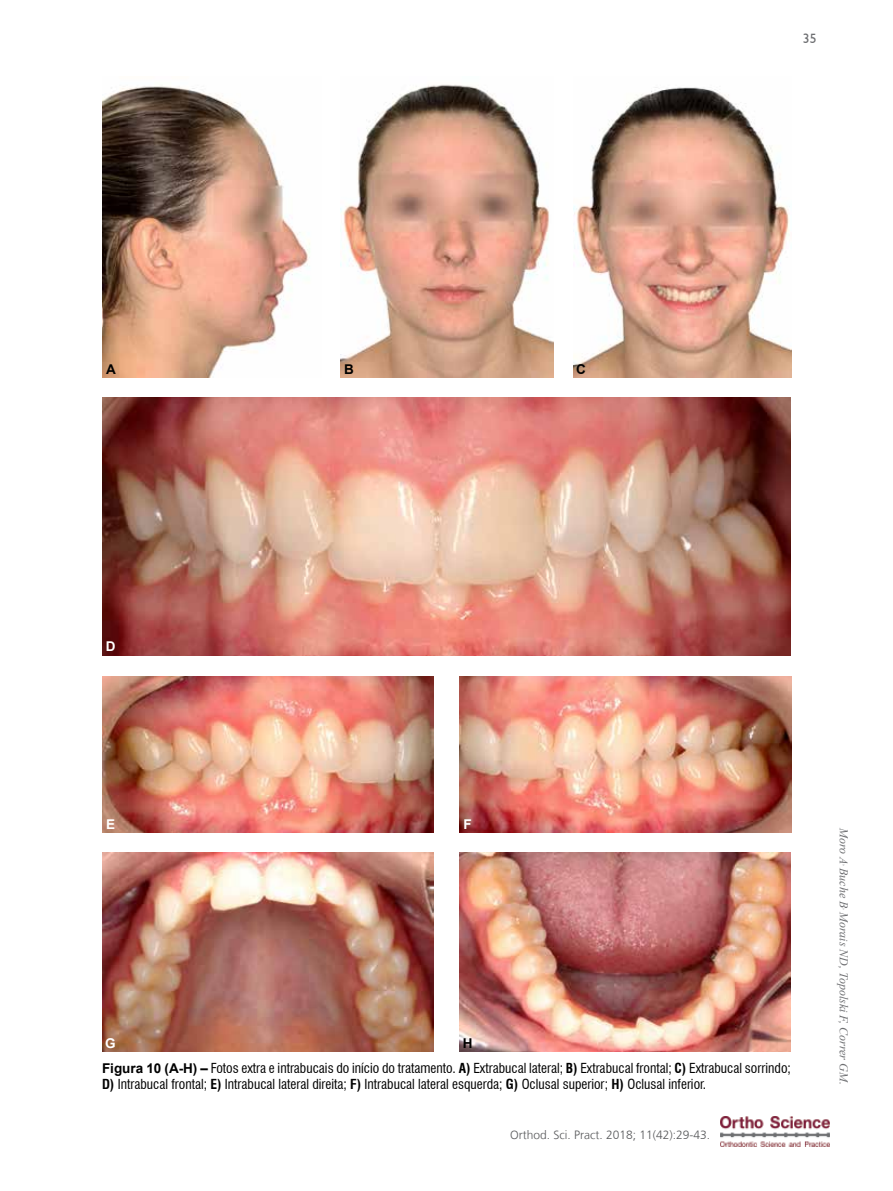
<style>
.page{position:relative;width:893px;height:1191px;background:#fff}
.page>*{position:absolute;margin:0;border:0;box-sizing:border-box;transform-origin:0 0}
.t1{font:condensed 13.5px/16.2px "Swiss 721 BT";color:#000}
.t2{font:700 13.5px "Arial";color:#fff}
.t3{font:700 13.5px "Arial";color:#000}
.t4{font:13.5px "Humanist 521 BT";color:#6d6e71}
.t5{font:italic 12px "Times New Roman";color:#6d6e71}
.t6{font:300 12px "Frutiger LT";color:#58595b}
.t7{font:7.05px "Times New Roman";color:#6d6e71}
.s1{font-family:"Arial";font-weight:700;font-stretch:normal}
.s2{font-weight:700}
</style>
<div class="page">
<img style="left:721px;top:1116px;width:108px;height:30px">
<img style="left:102px;top:676px;width:332px;height:156px">
<img style="left:102px;top:397px;width:689px;height:258px">
<img style="left:459px;top:676px;width:332px;height:156px">
<img style="left:102px;top:853px;width:332px;height:198px">
<img style="left:459px;top:853px;width:332px;height:198px">
<img style="left:102px;top:85px;width:208px;height:293px">
<img style="left:340px;top:84px;width:213px;height:294px">
<img style="left:573px;top:87px;width:218px;height:291px">
<p class="t4" style="left:803px;top:30px;width:15px">35</p>
<p class="t3" style="left:106px;top:360px;width:11px">A</p>
<p class="t3" style="left:344px;top:360px;width:11px">B</p>
<p class="t3" style="left:576px;top:360px;width:11px">C</p>
<p class="t2" style="left:106px;top:637px;width:11px">D</p>
<p class="t2" style="left:106px;top:815px;width:11px">E</p>
<p class="t2" style="left:105px;top:1034px;width:12px">G</p>
<p class="t2" style="left:464px;top:815px;width:10px">F</p>
<p class="t3" style="left:463px;top:1034px;width:11px">H</p>
<p class="t1" style="left:102px;top:1059px;width:690px"><span class="s1">Figura 10 (A-H) –</span> Fotos extra e intrabucais do início do tratamento. <span class="s2">A)</span> Extrabucal lateral; <span class="s2">B)</span> Extrabucal frontal; <span class="s2">C)</span> Extrabucal sorrindo;<br><span class="s2">D)</span> Intrabucal frontal; <span class="s2">E)</span> Intrabucal lateral direita; <span class="s2">F)</span> Intrabucal lateral esquerda; <span class="s2">G)</span> Oclusal superior; <span class="s2">H)</span> Oclusal inferior.</p>
<p class="t6" style="left:510px;top:1127px;width:202px">Orthod. Sci. Pract. 2018; 11(42):29-43.</p>
<p class="t5" style="left:852px;top:828px;width:258px;rotate:90deg">Moro A Buche B Morais ND, Topolski F, Correr GM.</p>
<p class="t7" style="left:851px;top:864px;width:3px;rotate:90deg">,</p>
<p class="t7" style="left:851px;top:908px;width:3px;rotate:90deg">,</p>
</div>
